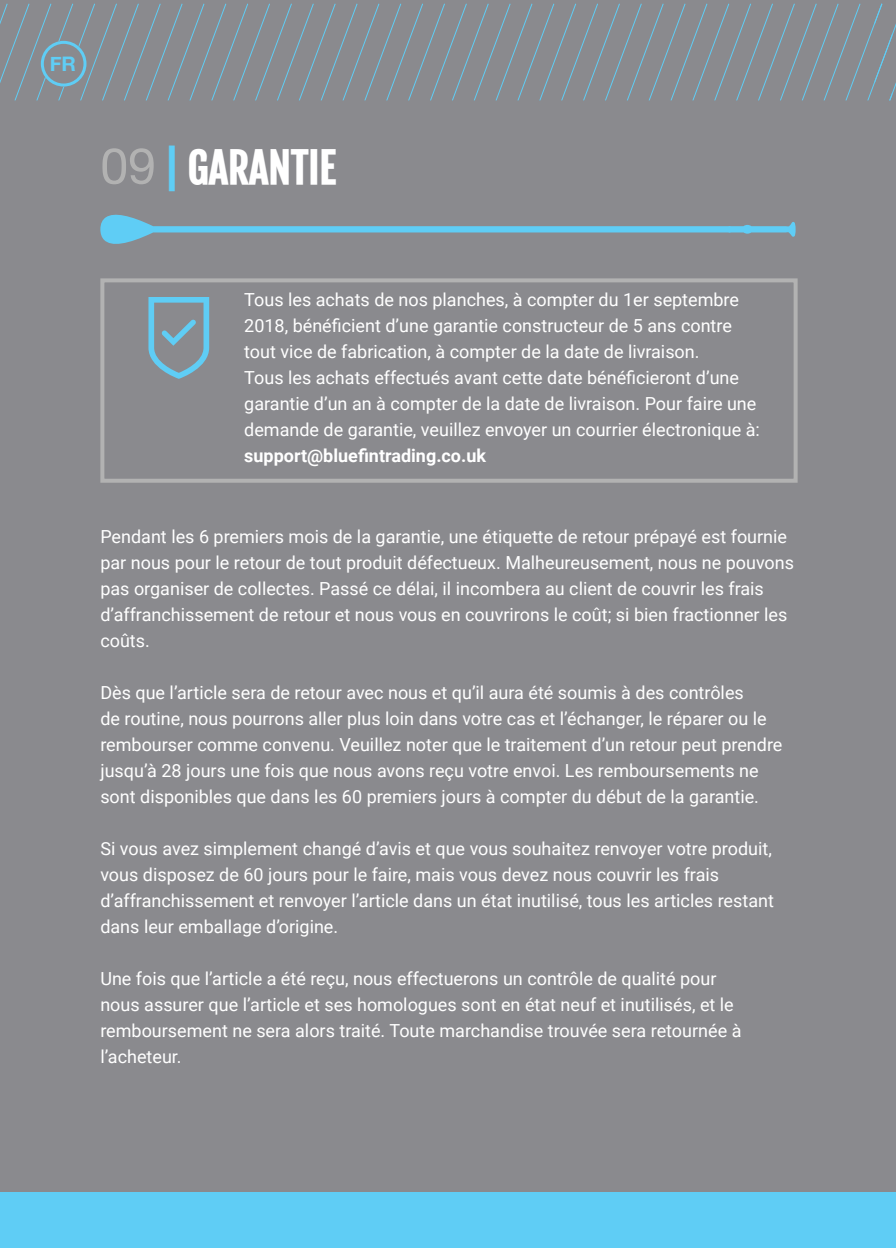
<style>
.page{position:relative;width:896px;height:1248px;background:#fff}
.page>*{position:absolute;margin:0;border:0;box-sizing:border-box;transform-origin:0 0}
.t1{font:41px "BF Cruise";color:#fff}
.t2{font:700 20px "Helvetica Neue";color:#5fcdf5}
.t3{font:18px/26px "Roboto";color:#fff}
.t4{font:700 18px "Roboto";color:#fff}
.s1{font-family:"Helvetica Neue";font-size:50px;color:#b2b2b2}
.s2{color:#5fcdf5}
</style>
<div class="page">
<div style="left:0;top:0;width:867px;height:1247px;background:#8a8a8e"></div>
<div style="left:867px;top:0;width:29px;height:1247px;background:#8a8a8e"></div>
<div style="left:0;top:1192px;width:867px;height:55px;background:#5fcdf5"></div>
<div style="left:867px;top:1192px;width:29px;height:55px;background:#5fcdf5"></div>
<svg style="left:0;top:4px;width:874px;height:96px"></svg>
<svg style="left:874px;top:4px;width:22px;height:96px"></svg>
<svg style="left:41px;top:41px;width:45px;height:45px"></svg>
<svg style="left:100px;top:214px;width:695px;height:30px"></svg>
<div style="left:100px;top:278px;width:697px;height:204px;border:4px solid #b2b2b2"></div>
<svg style="left:148px;top:297px;width:61px;height:82px"></svg>
<p class="t2" style="left:50px;top:49px;width:28px">FR</p>
<p class="t1" style="left:100px;top:139px;width:237px"><span class="s1">09</span> <span class="s2">|</span> GARANTIE</p>
<p class="t3" style="left:244px;top:286px;width:517px">Tous les achats de nos planches, à compter du 1er septembre 2018, bénéficient d’une garantie constructeur de 5 ans contre tout vice de fabrication, à compter de la date de livraison.<br>Tous les achats effectués avant cette date bénéficieront d’une garantie d’un an à compter de la date de livraison. Pour faire une demande de garantie, veuillez envoyer un courrier électronique à:</p>
<p class="t4" style="left:244px;top:443px;width:243px">support@bluefintrading.co.uk</p>
<p class="t3" style="left:100px;top:522px;width:695px">Pendant les 6 premiers mois de la garantie, une étiquette de retour prépayé est fournie par nous pour le retour de tout produit défectueux. Malheureusement, nous ne pouvons pas organiser de collectes. Passé ce délai, il incombera au client de couvrir les frais d’affranchissement de retour et nous vous en couvrirons le coût; si bien fractionner les coûts.</p>
<p class="t3" style="left:100px;top:678px;width:683px">Dès que l’article sera de retour avec nous et qu’il aura été soumis à des contrôles<br>de routine, nous pourrons aller plus loin dans votre cas et l’échanger, le réparer ou le rembourser comme convenu. Veuillez noter que le traitement d’un retour peut prendre jusqu’à 28 jours une fois que nous avons reçu votre envoi. Les remboursements ne sont disponibles que dans les 60 premiers jours à compter du début de la garantie.</p>
<p class="t3" style="left:100px;top:834px;width:675px">Si vous avez simplement changé d’avis et que vous souhaitez renvoyer votre produit, vous disposez de 60 jours pour le faire, mais vous devez nous couvrir les frais d’affranchissement et renvoyer l’article dans un état inutilisé, tous les articles restant dans leur emballage d’origine.</p>
<p class="t3" style="left:100px;top:964px;width:642px">Une fois que l’article a été reçu, nous effectuerons un contrôle de qualité pour nous assurer que l’article et ses homologues sont en état neuf et inutilisés, et le remboursement ne sera alors traité. Toute marchandise trouvée sera retournée à l’acheteur.</p>
</div>
